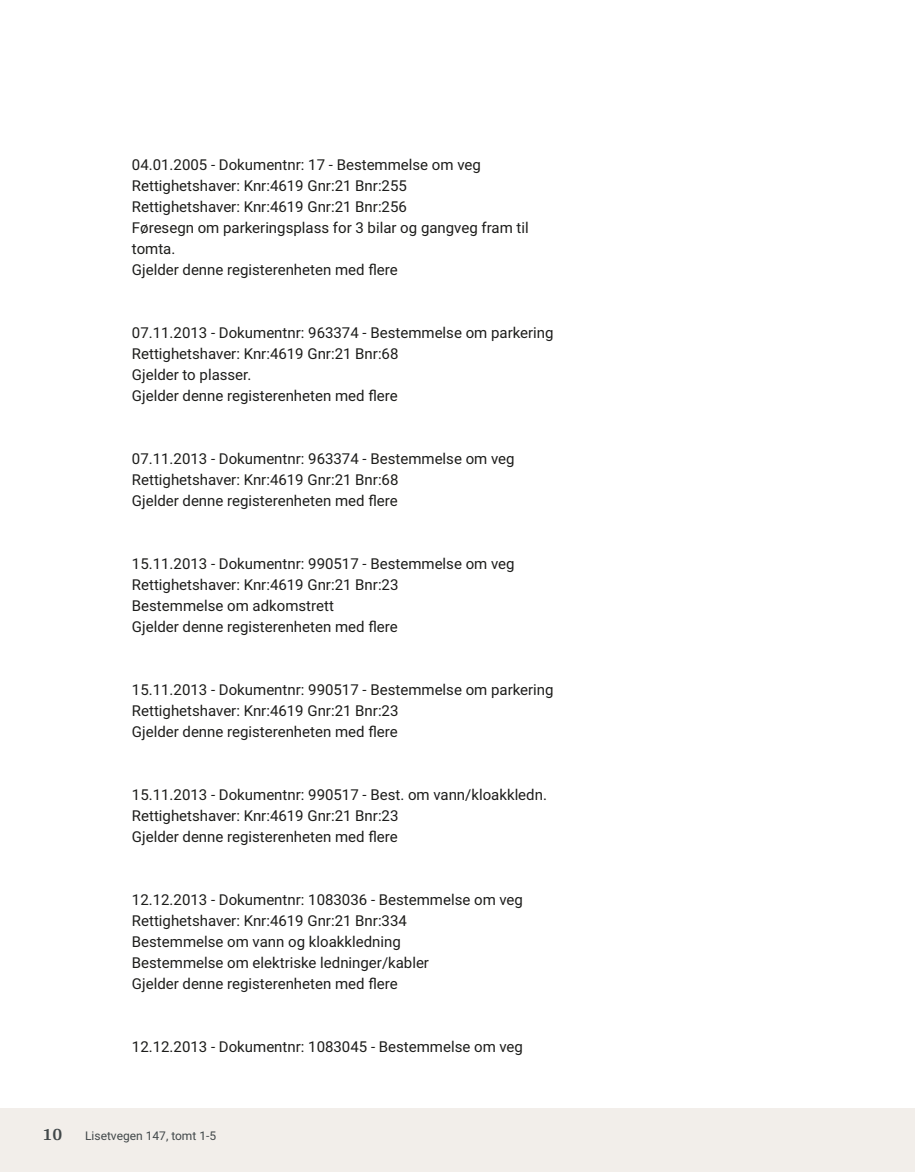
<style>
.page{position:relative;width:915px;height:1172px;background:#fff}
.page>*{position:absolute;margin:0;border:0;box-sizing:border-box;transform-origin:0 0}
.t1{font:700 18px "Arya";color:#414749}
.t2{font:15px/21px "Roboto";color:#1d1d1b}
.t3{font:12px "Roboto";color:#414749}
</style>
<div class="page">
<div style="left:0;top:1108px;width:914px;height:64px;background:#f2eeea"></div>
<p class="t2" style="left:132px;top:153px;width:398px">04.01.2005 ‑ Dokumentnr: 17 ‑ Bestemmelse om veg Rettighetshaver: Knr:4619 Gnr:21 Bnr:255<br>Rettighetshaver: Knr:4619 Gnr:21 Bnr:256<br>Føresegn om parkeringsplass for 3 bilar og gangveg fram til tomta.<br>Gjelder denne registerenheten med flere</p>
<p class="t2" style="left:132px;top:321px;width:423px">07.11.2013 ‑ Dokumentnr: 963374 ‑ Bestemmelse om parkering Rettighetshaver: Knr:4619 Gnr:21 Bnr:68<br>Gjelder to plasser.<br>Gjelder denne registerenheten med flere</p>
<p class="t2" style="left:132px;top:447px;width:384px">07.11.2013 ‑ Dokumentnr: 963374 ‑ Bestemmelse om veg<br>Rettighetshaver: Knr:4619 Gnr:21 Bnr:68<br>Gjelder denne registerenheten med flere</p>
<p class="t2" style="left:132px;top:552px;width:384px">15.11.2013 ‑ Dokumentnr: 990517 ‑ Bestemmelse om veg Rettighetshaver: Knr:4619 Gnr:21 Bnr:23<br>Bestemmelse om adkomstrett<br>Gjelder denne registerenheten med flere</p>
<p class="t2" style="left:132px;top:678px;width:423px">15.11.2013 ‑ Dokumentnr: 990517 ‑ Bestemmelse om parkering<br>Rettighetshaver: Knr:4619 Gnr:21 Bnr:23<br>Gjelder denne registerenheten med flere</p>
<p class="t2" style="left:132px;top:783px;width:416px">15.11.2013 ‑ Dokumentnr: 990517 ‑ Best. om vann/kloakkledn.<br>Rettighetshaver: Knr:4619 Gnr:21 Bnr:23<br>Gjelder denne registerenheten med flere</p>
<p class="t2" style="left:132px;top:888px;width:392px">12.12.2013 ‑ Dokumentnr: 1083036 ‑ Bestemmelse om veg Rettighetshaver: Knr:4619 Gnr:21 Bnr:334<br>Bestemmelse om vann og kloakkledning<br>Bestemmelse om elektriske ledninger/kabler<br>Gjelder denne registerenheten med flere</p>
<p class="t2" style="left:132px;top:1035px;width:392px">12.12.2013 ‑ Dokumentnr: 1083045 ‑ Bestemmelse om veg</p>
<p class="t1" style="left:43px;top:1123px;width:21px">10</p>
<p class="t3" style="left:85px;top:1127px;width:133px">Lisetvegen 147, tomt 1‑5</p>
</div>
